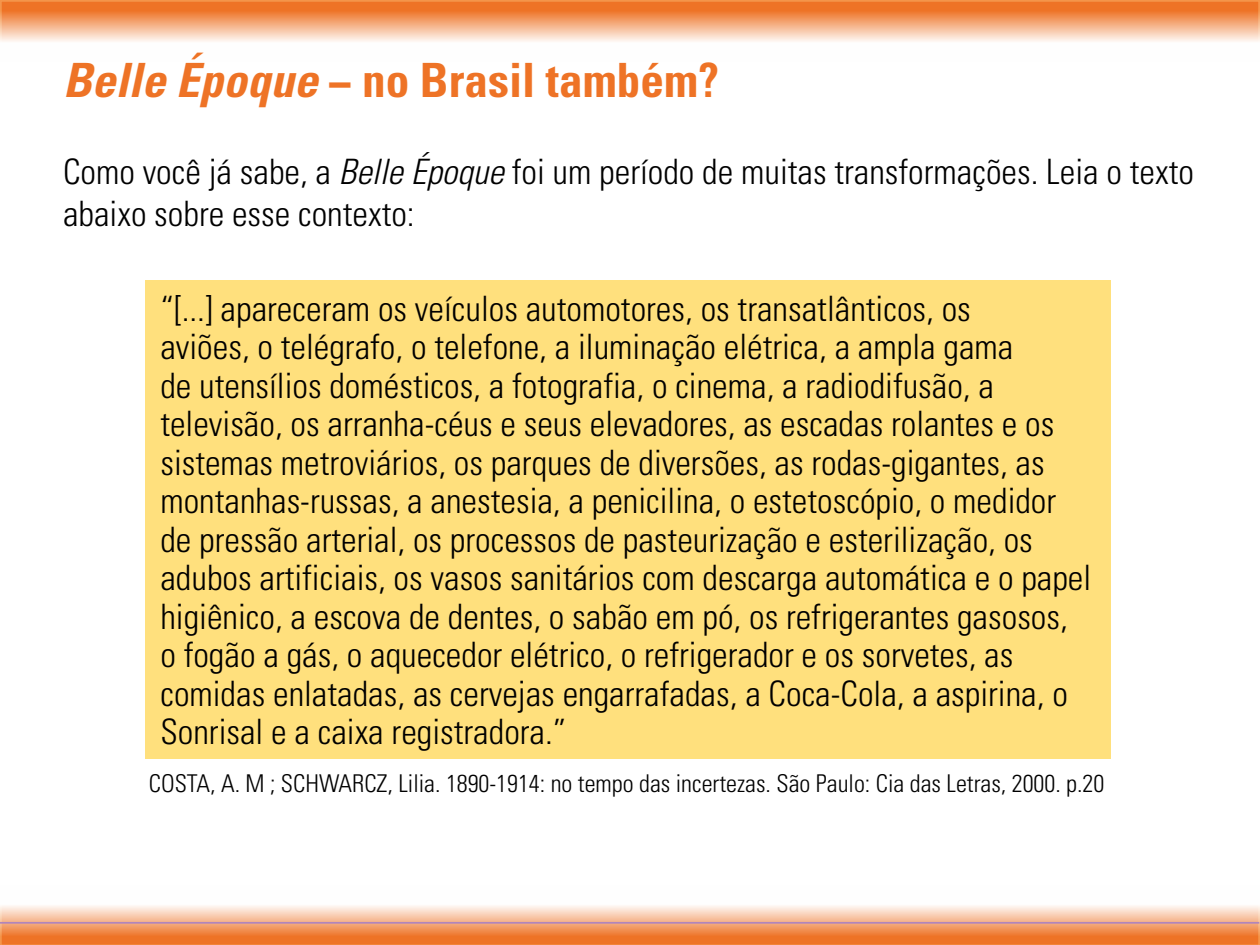
<style>
.page{position:relative;width:1260px;height:945px;background:#fff}
.page>*{position:absolute;margin:0;border:0;box-sizing:border-box;transform-origin:0 0}
.t1{font:700 condensed 47.25px "Univers LT Std";color:#ee7326}
.t2{font:300 condensed 35px/38.5px "Univers LT Std";color:#000}
.t3{font:300 condensed 24.5px "Univers LT Std";color:#000}
.s1{font-style:italic}
</style>
<div class="page">
<svg style="left:0;top:0;width:1260px;height:42px;background:#f4a675"></svg>
<svg style="left:0;top:906px;width:1260px;height:39px;background:#f3a675"></svg>
<hr style="left:0;top:922px;width:1259px;height:2px;background:#b085bb">
<div style="left:146px;top:280px;width:965px;height:479px;background:#ffe07d"></div>
<h1 class="t1" style="left:63px;top:51px;width:658px"><span class="s1">Belle Époque</span> − no Brasil também?</h1>
<p class="t2" style="left:63px;top:151px;width:1133px;line-height:42px">Como você já sabe, a <span class="s1">Belle Époque</span> foi um período de muitas transformações. Leia o texto abaixo sobre esse contexto:</p>
<p class="t2" style="left:160px;top:289px;width:932px">“[...] apareceram os veículos automotores, os transatlânticos, os<br>aviões, o telégrafo, o telefone, a iluminação elétrica, a ampla gama<br>de utensílios domésticos, a fotografia, o cinema, a radiodifusão, a televisão, os arranha-céus e seus elevadores, as escadas rolantes e os sistemas metroviários, os parques de diversões, as rodas-gigantes, as montanhas-russas, a anestesia, a penicilina, o estetoscópio, o medidor de pressão arterial, os processos de pasteurização e esterilização, os adubos artificiais, os vasos sanitários com descarga automática e o papel higiênico, a escova de dentes, o sabão em pó, os refrigerantes gasosos, o fogão a gás, o aquecedor elétrico, o refrigerador e os sorvetes, as comidas enlatadas, as cervejas engarrafadas, a Coca-Cola, a aspirina, o Sonrisal e a caixa registradora.”</p>
<p class="t3" style="left:149px;top:768px;width:957px">COSTA, A. M ; SCHWARCZ, Lilia. 1890-1914: no tempo das incertezas. São Paulo: Cia das Letras, 2000. p.20</p>
</div>
